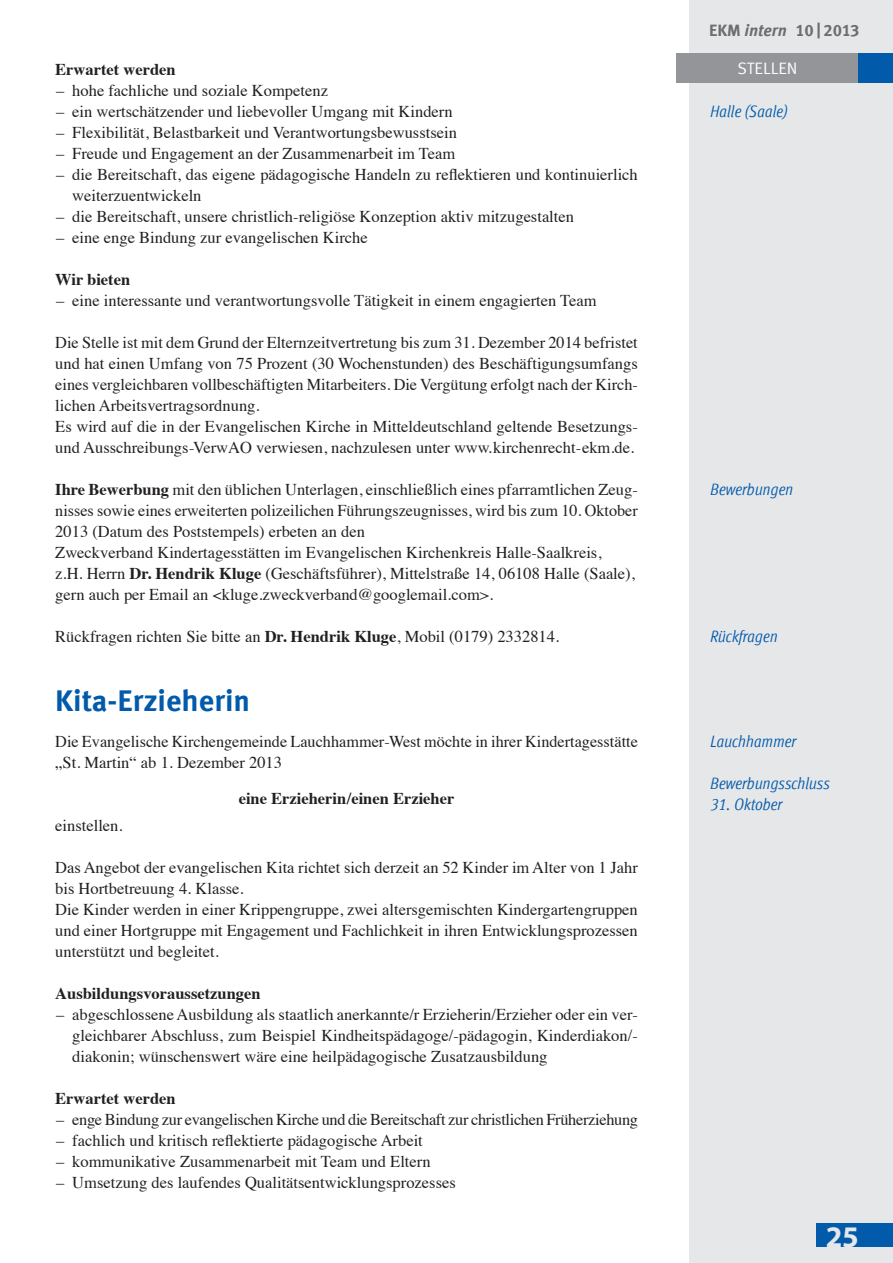
<style>
.page{position:relative;width:893px;height:1263px;background:#fff}
.page>*{position:absolute;margin:0;border:0;box-sizing:border-box;transform-origin:0 0}
.A-Überschrift{font:700 30px "Meta Offc";color:#015aaa}
.t1{font:700 30px "Myriad Pro";color:#e6e7e9}
.B-Body-Text{font:16.5px/21px "Times";color:#231f20}
.B-Body-Text-2{font:700 16.5px "Times";color:#231f20}
.B-Body-Text-3{font:16.5px "Times";letter-spacing:-.02em;color:#231f20}
.C-Randleiste{font:italic condensed 16.5px "Meta Offc";letter-spacing:-.005em;color:#015aaa}
.t2{font:700 16.5px "Meta Offc";letter-spacing:-.015em;color:#6c6d70}
.Rubrik{font:16.5px "Meta Offc Norm";color:#fff}
.s1{font-weight:700}
.s2{font-style:italic}
</style>
<div class="page">
<div style="left:689px;top:0;width:204px;height:1263px;background:#e6e7e9"></div>
<div style="left:676px;top:53px;width:183px;height:30px;background:#939598"></div>
<div style="left:859px;top:53px;width:34px;height:30px;background:#015aaa"></div>
<div style="left:816px;top:1223px;width:77px;height:23px;background:#015aaa"></div>
<p class="B-Body-Text-2" style="left:55px;top:54px;width:122px">Erwartet werden</p>
<p class="B-Body-Text" style="left:56px;top:79px;width:273px">– hohe fachliche und soziale Kompetenz</p>
<p class="B-Body-Text" style="left:56px;top:100px;width:398px">– ein wertschätzender und liebevoller Umgang mit Kindern</p>
<p class="B-Body-Text" style="left:56px;top:121px;width:402px">– Flexibilität, Belastbarkeit und Verantwortungsbewusstsein</p>
<p class="B-Body-Text" style="left:56px;top:142px;width:401px">– Freude und Engagement an der Zusammenarbeit im Team</p>
<p class="B-Body-Text" style="left:72px;top:163px;width:567px;text-indent:-16px">– die Bereitschaft, das eigene pädagogische Handeln zu reflektieren und kontinuierlich weiterzuentwickeln</p>
<p class="B-Body-Text" style="left:56px;top:205px;width:519px">– die Bereitschaft, unsere christlich-religiöse Konzeption aktiv mitzugestalten</p>
<p class="B-Body-Text" style="left:56px;top:226px;width:313px">– eine enge Bindung zur evangelischen Kirche</p>
<p class="B-Body-Text-2" style="left:55px;top:264px;width:77px">Wir bieten</p>
<p class="B-Body-Text" style="left:56px;top:289px;width:542px">– eine interessante und verantwortungsvolle Tätigkeit in einem engagierten Team</p>
<p class="B-Body-Text" style="left:55px;top:331px;width:584px;text-align:justify">Die Stelle ist mit dem Grund der Elternzeitvertretung bis zum 31. Dezember 2014 befristet und hat einen Umfang von 75 Prozent (30 Wochenstunden) des Beschäftigungsumfangs eines vergleichbaren vollbeschäftigten Mitarbeiters. Die Vergütung erfolgt nach der Kirch&shy;lichen Arbeitsvertragsordnung.</p>
<p class="B-Body-Text" style="left:55px;top:415px;width:584px">Es wird auf die in der Evangelischen Kirche in Mitteldeutschland geltende Besetzungs&shy;und Ausschreibungs-VerwAO verwiesen, nachzulesen unter www.kirchenrecht-ekm.de.</p>
<p class="B-Body-Text" style="left:55px;top:478px;width:584px;text-align:justify"><span class="s1">Ihre Bewerbung</span> mit den üblichen Unterlagen, einschließlich eines pfarramtlichen Zeug&shy;nisses sowie eines erweiterten polizeilichen Führungszeugnisses, wird bis zum 10. Oktober 2013 (Datum des Poststempels) erbeten an den</p>
<p class="B-Body-Text" style="left:55px;top:541px;width:548px">Zweckverband Kindertagesstätten im Evangelischen Kirchenkreis Halle-Saalkreis,</p>
<p class="B-Body-Text" style="left:55px;top:562px;width:581px">z.H. Herrn <span class="s1">Dr. Hendrik Kluge</span> (Geschäftsführer), Mittelstraße 14, 06108 Halle (Saale),</p>
<p class="B-Body-Text" style="left:55px;top:583px;width:439px">gern auch per Email an &lt;kluge.zweckverband@googlemail.com&gt;.</p>
<p class="B-Body-Text" style="left:55px;top:625px;width:505px">Rückfragen richten Sie bitte an <span class="s1">Dr. Hendrik Kluge</span>, Mobil (0179) 2332814.</p>
<p class="A-Überschrift" style="left:55px;top:683px;width:196px">Kita-Erzieherin</p>
<p class="B-Body-Text" style="left:55px;top:730px;width:584px">Die Evangelische Kirchengemeinde Lauchhammer-West möchte in ihrer Kindertagesstätte „St. Martin“ ab 1. Dezember 2013</p>
<p class="B-Body-Text-2" style="left:239px;top:783px;width:217px">eine Erzieherin/einen Erzieher</p>
<p class="B-Body-Text" style="left:55px;top:814px;width:69px">einstellen.</p>
<p class="B-Body-Text" style="left:55px;top:856px;width:584px">Das Angebot der evangelischen Kita richtet sich derzeit an 52 Kinder im Alter von 1 Jahr bis Hortbetreuung 4. Klasse.</p>
<p class="B-Body-Text" style="left:55px;top:898px;width:584px;text-align:justify">Die Kinder werden in einer Krippengruppe, zwei altersgemischten Kindergartengruppen und einer Hortgruppe mit Engagement und Fachlichkeit in ihren Entwicklungsprozessen unterstützt und begleitet.</p>
<p class="B-Body-Text-2" style="left:55px;top:978px;width:207px">Ausbildungsvoraussetzungen</p>
<p class="B-Body-Text" style="left:72px;top:1003px;width:567px;text-align:justify;text-indent:-16px">– abgeschlossene Ausbildung als staatlich anerkannte/r Erzieherin/Erzieher oder ein ver&shy;gleichbarer Abschluss, zum Beispiel Kindheitspädagoge/-pädagogin, Kinderdiakon/- diakonin; wünschenswert wäre eine heilpädagogische Zusatzausbildung</p>
<p class="B-Body-Text-2" style="left:55px;top:1083px;width:122px">Erwartet werden</p>
<p class="B-Body-Text-3" style="left:56px;top:1104px;width:583px">– enge Bindung zur evangelischen Kirche und die Bereitschaft zur christlichen Früherziehung</p>
<p class="B-Body-Text" style="left:56px;top:1129px;width:368px">– fachlich und kritisch reflektierte pädagogische Arbeit</p>
<p class="B-Body-Text" style="left:56px;top:1150px;width:376px">– kommunikative Zusammenarbeit mit Team und Eltern</p>
<p class="B-Body-Text" style="left:56px;top:1171px;width:401px">– Umsetzung des laufendes Qualitätsentwicklungsprozesses</p>
<p class="t2" style="left:709px;top:21px;width:152px">EKM <span class="s2">intern</span> 10 | 2013</p>
<p class="Rubrik" style="left:737px;top:59px;width:62px">STELLEN</p>
<p class="C-Randleiste" style="left:710px;top:102px;width:79px">Halle (Saale)</p>
<p class="C-Randleiste" style="left:710px;top:480px;width:84px">Bewerbungen</p>
<p class="C-Randleiste" style="left:710px;top:627px;width:69px">Rückfragen</p>
<p class="C-Randleiste" style="left:710px;top:732px;width:87px">Lauchhammer</p>
<p class="C-Randleiste" style="left:710px;top:774px;width:121px">Bewerbungsschluss</p>
<p class="C-Randleiste" style="left:710px;top:795px;width:73px">31. Oktober</p>
<h1 class="t1" style="left:826px;top:1217px;width:35px">25</h1>
</div>
